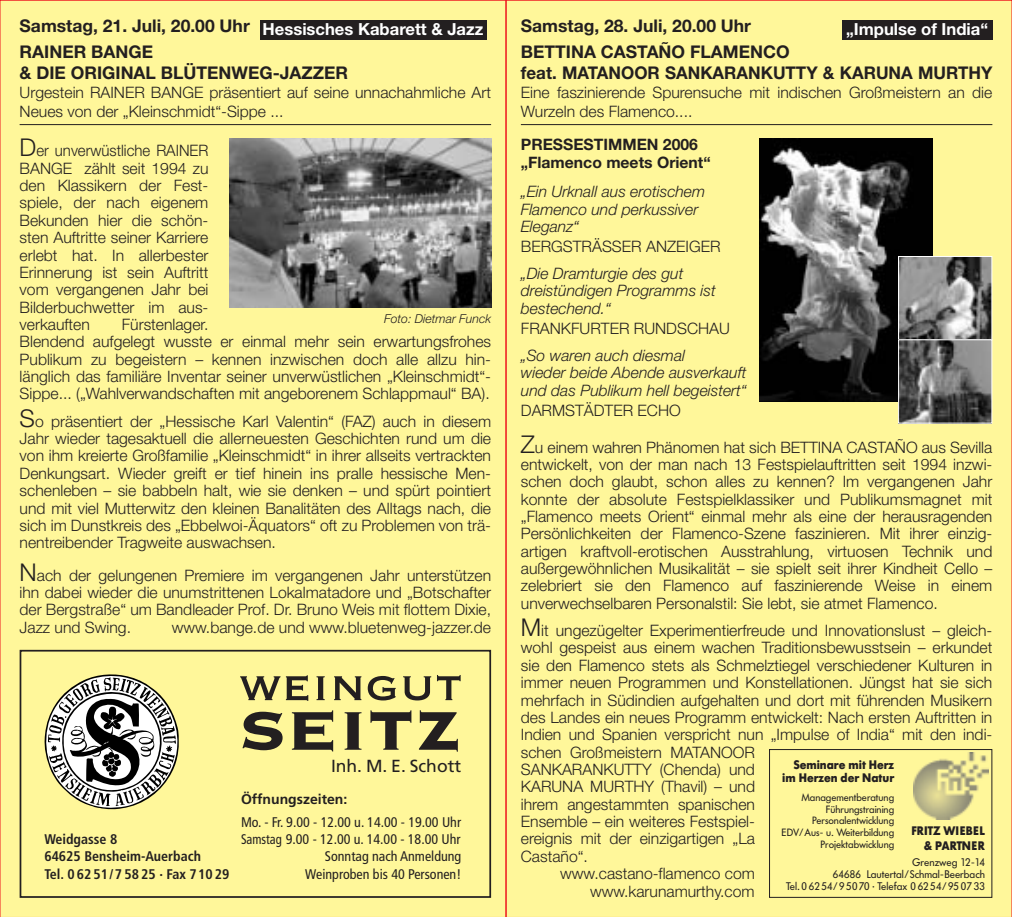
<style>
.page{position:relative;width:1012px;height:917px;background:#fff}
.page>*{position:absolute;margin:0;border:0;box-sizing:border-box;transform-origin:0 0}
.t1{font:85.4px "Copperplate Thirty Three BC";color:#231f20}
.t2{font:54.25px "Copperplate Thirty One BC";color:#231f20}
.t3{font:700 17.5px/26.1px "Helvetica Neue";color:#231f20}
.t4{font:17.5px "Frutiger";color:#231f20}
.t5{font:700 16.62px "Helvetica Neue";color:#fff}
.t6{font:300 15.75px/17.3px "Helvetica Neue";color:#231f20}
.t7{font:300 15.75px/17.3px "Helvetica Neue";color:#231f20;text-align:justify;scale:.95 1}
.t8{font:italic 300 15.75px/17.3px "Helvetica Neue";color:#231f20}
.t9{font:700 15.75px/17.3px "Helvetica Neue";color:#231f20}
.t10{font:condensed 14px/17.3px "Frutiger";color:#231f20;text-align:right}
.t11{font:700 condensed 14px/17.3px "Frutiger";color:#231f20}
.t12{font:700 14px "Frutiger";color:#231f20}
.t13{font:700 12.25px/12.2px "Futura BQ";color:#231f20;text-align:right;scale:.9 1}
.t14{font:700 12.25px/14.9px "Futura BQ";letter-spacing:.02em;color:#231f20;text-align:right;scale:.9 1}
.t15{font:italic 300 12.25px "Helvetica Neue";color:#231f20}
.t16{font:10.85px/11.9px "Futura BQ";color:#231f20;text-align:right}
.t17{font:10.5px/11.9px "Futura BQ";color:#231f20;text-align:right}
.s1{font-size:24.5px}
</style>
<div class="page">
<div style="left:506px;top:0;width:505px;height:917px;background:#fff79a"></div>
<hr style="left:521px;top:124px;width:471px;height:1px;background:#231f20">
<div style="left:842px;top:20px;width:150px;height:20px;background:#231f20"></div>
<img style="left:913px;top:753px;width:76px;height:66px">
<div style="left:769px;top:749px;width:223px;height:149px;border:1px solid #231f20"></div>
<img style="left:759px;top:139px;width:173px;height:263px">
<img style="left:900px;top:258px;width:90px;height:80px">
<div style="left:898px;top:256px;width:94px;height:84px;border:1px solid #fff"></div>
<svg style="left:900px;top:341px;width:90px;height:81px;background:#616161"></svg>
<div style="left:898px;top:339px;width:94px;height:85px;border:1px solid #fff"></div>
<div style="left:0;top:0;width:506px;height:917px;background:#fff79a"></div>
<div style="left:260px;top:20px;width:226px;height:20px;background:#231f20"></div>
<div style="left:20px;top:650px;width:471px;height:248px;border:2px solid #231f20"></div>
<svg style="left:44px;top:674px;width:135px;height:136px"></svg>
<hr style="left:20px;top:124px;width:471px;height:1px;background:#231f20">
<img style="left:229px;top:139px;width:262px;height:169px">
<p class="t3" style="left:20px;top:15px;width:232px">Samstag, 21. Juli, 20.00 Uhr<br>RAINER BANGE</p>
<p class="t3" style="left:20px;top:62px;width:330px">&amp; DIE ORIGINAL BLÜTENWEG-JAZZER</p>
<p class="t6" style="left:20px;top:85px;width:473px;line-height:18.6px">Urgestein RAINER BANGE präsentiert auf seine unnachahmliche Art<br>Neues von der „Kleinschmidt“-Sippe ...</p>
<p class="t7" style="left:20px;top:144px;width:200px"><span class="s1">D</span>er unverwüstliche RAINER BANGE zählt seit 1994 zu den Klassikern der Fest&shy;spiele, der nach eigenem Bekunden hier die schön&shy;sten Auftritte seiner Karriere erlebt hat. In allerbester Erinnerung ist sein Auftritt vom vergangenen Jahr bei Bilderbuchwetter im aus&shy;verkauften</p>
<p class="t5" style="left:262px;top:23px;width:222px">Hessisches Kabarett &amp; Jazz</p>
<p class="t15" style="left:384px;top:314px;width:108px">Foto: Dietmar Funck</p>
<p class="t6" style="left:20px;top:317px;width:473px;text-indent:102px">Fürstenlager.<br>Blendend aufgelegt wusste er einmal mehr sein erwartungsfrohes Publikum zu begeistern – kennen inzwischen doch alle allzu hin&shy;länglich das familiäre Inventar seiner unverwüstlichen „Kleinschmidt“- Sippe... („Wahlverwandschaften mit angeborenem Schlappmaul“ BA).</p>
<p class="t6" style="left:20px;top:414px;width:473px;text-align:justify"><span class="s1">S</span>o präsentiert der „Hessische Karl Valentin“ (FAZ) auch in diesem Jahr wieder tagesaktuell die allerneuesten Geschichten rund um die von ihm kreierte Großfamilie „Kleinschmidt“ in ihrer allseits vertrackten Denkungsart. Wieder greift er tief hinein ins pralle hessische Men&shy;schenleben – sie babbeln halt, wie sie denken – und spürt pointiert und mit viel Mutterwitz den kleinen Banalitäten des Alltags nach, die sich im Dunstkreis des „Ebbelwoi-Äquators“ oft zu Problemen von trä&shy;nentreibender Tragweite auswachsen.</p>
<p class="t6" style="left:20px;top:568px;width:473px;text-align:justify"><span class="s1">N</span>ach der gelungenen Premiere im vergangenen Jahr unterstützen ihn dabei wieder die unumstrittenen Lokalmatadore und „Botschafter der Bergstraße“ um Bandleader Prof. Dr. Bruno Weis mit flottem Dixie, Jazz und Swing.</p>
<p class="t6" style="left:172px;top:620px;width:321px">www.bange.de und www.bluetenweg-jazzer.de</p>
<p class="t11" style="left:44px;top:831px;width:186px">Weidgasse 8<br>64625 Bensheim-Auerbach<br>Tel. 0 62 51/7 58 25 · Fax 710 29</p>
<h2 class="t2" style="left:239px;top:650px;width:225px">weingut</h2>
<h1 class="t1" style="left:239px;top:670px;width:224px">seitz</h1>
<p class="t4" style="left:331px;top:759px;width:132px">Inh. M. E. Schott</p>
<p class="t12" style="left:241px;top:794px;width:108px">Öffnungszeiten:</p>
<p class="t10" style="left:241px;top:814px;width:222px">Mo. - Fr. 9.00 - 12.00 u. 14.00 - 19.00 Uhr<br>Samstag 9.00 - 12.00 u. 14.00 - 18.00 Uhr<br>Sonntag nach Anmeldung<br>Weinproben bis 40 Personen!</p>
<p class="t3" style="left:521px;top:15px;width:270px">Samstag, 28. Juli, 20.00 Uhr<br>BETTINA CASTAÑO FLAMENCO</p>
<p class="t3" style="left:521px;top:62px;width:473px">feat. MATANOOR SANKARANKUTTY &amp; KARUNA MURTHY</p>
<p class="t6" style="left:521px;top:85px;width:473px;line-height:18.6px">Eine faszinierende Spurensuche mit indischen Großmeistern an die<br>Wurzeln des Flamenco....</p>
<p class="t5" style="left:846px;top:23px;width:143px">„Impulse of India“</p>
<p class="t9" style="left:521px;top:137px;width:191px">PRESSESTIMMEN 2006 „Flamenco meets Orient“</p>
<p class="t8" style="left:521px;top:184px;width:186px">„Ein Urknall aus erotischem<br>Flamenco und perkussiver<br>Eleganz“</p>
<p class="t6" style="left:521px;top:239px;width:201px">BERGSTRÄSSER ANZEIGER</p>
<p class="t8" style="left:521px;top:266px;width:196px">„Die Dramturgie des gut dreistündigen Programms ist bestechend.“</p>
<p class="t6" style="left:521px;top:321px;width:210px">FRANKFURTER RUNDSCHAU</p>
<p class="t8" style="left:521px;top:348px;width:227px">„So waren auch diesmal<br>wieder beide Abende ausverkauft und das Publikum hell begeistert“</p>
<p class="t6" style="left:521px;top:403px;width:161px">DARMSTÄDTER ECHO</p>
<p class="t6" style="left:521px;top:440px;width:473px;text-align:justify"><span class="s1">Z</span>u einem wahren Phänomen hat sich BETTINA CASTAÑO aus Sevilla entwickelt, von der man nach 13 Festspielauftritten seit 1994 inzwi&shy;schen doch glaubt, schon alles zu kennen? Im vergangenen Jahr konnte der absolute Festspielklassiker und Publikumsmagnet mit „Flamenco meets Orient“ einmal mehr als eine der herausragenden Persönlichkeiten der Flamenco-Szene faszinieren. Mit ihrer einzig&shy;artigen kraftvoll-erotischen Ausstrahlung, virtuosen Technik und außergewöhnlichen Musikalität – sie spielt seit ihrer Kindheit Cello – zelebriert sie den Flamenco auf faszinierende Weise in einem unverwechselbaren Personalstil: Sie lebt, sie atmet Flamenco.</p>
<p class="t6" style="left:521px;top:623px;width:473px"><span class="s1">M</span>it ungezügelter Experimentierfreude und Innovationslust – gleich-</p>
<p class="t6" style="left:521px;top:641px;width:473px">wohl gespeist aus einem wachen Traditionsbewusstsein – erkundet</p>
<p class="t6" style="left:521px;top:658px;width:473px">sie den Flamenco stets als Schmelztiegel verschiedener Kulturen in</p>
<p class="t6" style="left:521px;top:675px;width:473px">immer neuen Programmen und Konstellationen. Jüngst hat sie sich</p>
<p class="t6" style="left:521px;top:693px;width:473px">mehrfach in Südindien aufgehalten und dort mit führenden Musikern</p>
<p class="t6" style="left:521px;top:710px;width:473px">des Landes ein neues Programm entwickelt: Nach ersten Auftritten in</p>
<p class="t6" style="left:521px;top:727px;width:473px">Indien und Spanien verspricht nun „Impulse of India“ mit den indi-</p>
<p class="t6" style="left:521px;top:745px;width:236px">schen Großmeistern MATANOOR</p>
<p class="t6" style="left:521px;top:762px;width:236px">SANKARANKUTTY (Chenda) und</p>
<p class="t6" style="left:521px;top:780px;width:236px">KARUNA MURTHY (Thavil) – und</p>
<p class="t6" style="left:521px;top:797px;width:236px">ihrem angestammten spanischen</p>
<p class="t6" style="left:521px;top:814px;width:236px">Ensemble – ein weiteres Festspiel-</p>
<p class="t6" style="left:521px;top:832px;width:236px">ereignis mit der einzigartigen „La</p>
<p class="t6" style="left:521px;top:849px;width:69px">Castaño“.</p>
<p class="t6" style="left:560px;top:866px;width:196px">www.castano-flamenco com</p>
<p class="t6" style="left:590px;top:884px;width:166px">www.karunamurthy.com</p>
<p class="t13" style="left:782px;top:760px;width:126px">Seminare mit Herz im Herzen der Natur</p>
<p class="t17" style="left:781px;top:792px;width:114px">Managementberatung<br>Führungstraining<br>Personalentwicklung<br>EDV/Aus- u. Weiterbildung<br>Projektabwicklung</p>
<p class="t14" style="left:911px;top:824px;width:83px">FRITZ WIEBEL &amp; PARTNER</p>
<p class="t16" style="left:786px;top:857px;width:200px">Grenzweg 12-14<br>64686 Lautertal/Schmal-Beerbach<br>Tel. 06254/9 50 70 · Telefax 0 62 54/95 07 33</p>
</div>
